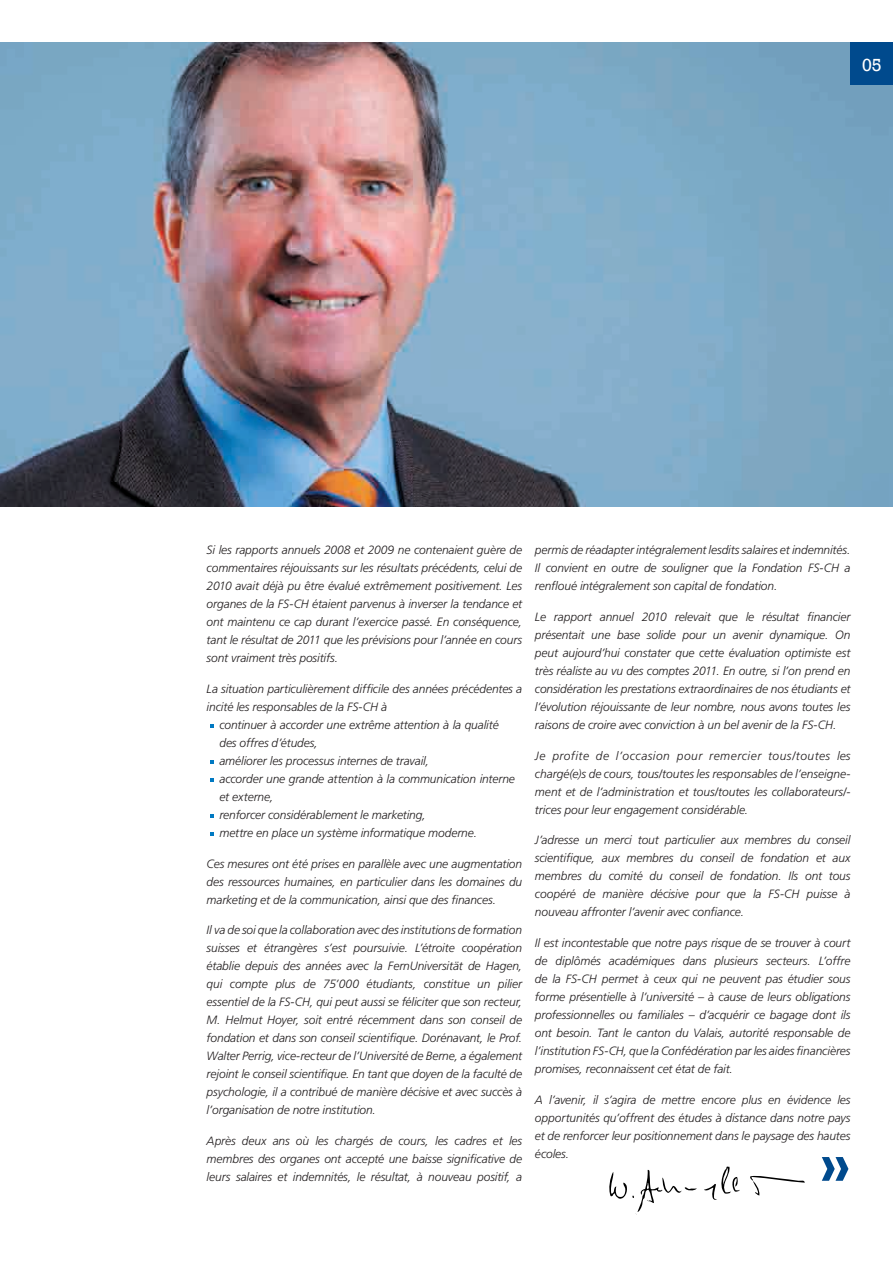
<style>
.page{position:relative;width:893px;height:1263px;background:#fff}
.page>*{position:absolute;margin:0;border:0;box-sizing:border-box;transform-origin:0 0}
.t1{font:700 50.25px "Rockwell";color:#004a8d}
.t2{font:18px "Rockwell";color:#fff}
.t3{font:italic 300 12px/18px "Frutiger";letter-spacing:-.01em;color:#231f20;text-align:justify}
</style>
<div class="page">
<img style="left:0;top:43px;width:893px;height:463px">
<svg style="left:210px;top:724px;width:4px;height:3px"></svg>
<svg style="left:210px;top:760px;width:4px;height:3px"></svg>
<svg style="left:210px;top:778px;width:4px;height:3px"></svg>
<svg style="left:210px;top:814px;width:4px;height:3px"></svg>
<svg style="left:210px;top:832px;width:4px;height:3px"></svg>
<div style="left:850px;top:43px;width:43px;height:42px;background:#004a8d"></div>
<svg style="left:750px;top:1175px;width:55px;height:20px"></svg>
<svg style="left:704px;top:1166px;width:36px;height:34px"></svg>
<svg style="left:609px;top:1170px;width:88px;height:45px"></svg>
<h2 class="t2" style="left:862px;top:55px;width:21px">05</h2>
<p class="t3" style="left:207px;top:541px;width:317px">Si les rapports annuels 2008 et 2009 ne contenaient guère de commentaires réjouissants sur les résultats précédents, celui de 2010 avait déjà pu être évalué extrêmement positivement. Les organes de la FS-CH étaient parvenus à inverser la tendance et ont maintenu ce cap durant l’exercice passé. En conséquence, tant le résultat de 2011 que les prévisions pour l’année en cours sont vraiment très positifs.</p>
<p class="t3" style="left:207px;top:680px;width:317px">La situation particulièrement difficile des années précédentes a</p>
<p class="t3" style="left:207px;top:698px;width:182px">incité les responsables de la FS-CH à</p>
<p class="t3" style="left:219px;top:716px;width:281px">continuer à accorder une extrême attention à la qualité</p>
<p class="t3" style="left:219px;top:734px;width:100px">des offres d’études,</p>
<p class="t3" style="left:219px;top:752px;width:211px">améliorer les processus internes de travail,</p>
<p class="t3" style="left:219px;top:770px;width:297px">accorder une grande attention à la communication interne</p>
<p class="t3" style="left:219px;top:788px;width:56px">et externe,</p>
<p class="t3" style="left:219px;top:806px;width:208px">renforcer considérablement le marketing,</p>
<p class="t3" style="left:219px;top:824px;width:259px">mettre en place un système informatique moderne.</p>
<p class="t3" style="left:207px;top:854px;width:317px">Ces mesures ont été prises en parallèle avec une augmentation des ressources humaines, en particulier dans les domaines du marketing et de la communication, ainsi que des finances.</p>
<p class="t3" style="left:207px;top:921px;width:317px">Il va de soi que la collaboration avec des institutions de formation suisses et étrangères s’est poursuivie. L’étroite coopération établie depuis des années avec la FernUniversität de Hagen, qui compte plus de 75’000 étudiants, constitue un pilier essentiel de la FS-CH, qui peut aussi se féliciter que son recteur, M. Helmut Hoyer, soit entré récemment dans son conseil de fondation et dans son conseil scientifique. Dorénavant, le Prof.<br>Walter Perrig, vice-recteur de l’Université de Berne, a également rejoint le conseil scientifique. En tant que doyen de la faculté de psychologie, il a contribué de manière décisive et avec succès à l’organisation de notre institution.</p>
<p class="t3" style="left:207px;top:1132px;width:317px">Après deux ans où les chargés de cours, les cadres et les membres des organes ont accepté une baisse significative de leurs salaires et indemnités, le résultat, à nouveau positif, a</p>
<p class="t3" style="left:535px;top:541px;width:317px">permis de réadapter intégralement lesdits salaires et indemnités.<br>Il convient en outre de souligner que la Fondation FS-CH a renfloué intégralement son capital de fondation.</p>
<p class="t3" style="left:535px;top:608px;width:317px">Le rapport annuel 2010 relevait que le résultat financier présentait une base solide pour un avenir dynamique. On peut aujourd’hui constater que cette évaluation optimiste est très réaliste au vu des comptes 2011. En outre, si l’on prend en considération les prestations extraordinaires de nos étudiants et l’évolution réjouissante de leur nombre, nous avons toutes les raisons de croire avec conviction à un bel avenir de la FS-CH.</p>
<p class="t3" style="left:535px;top:746px;width:317px">Je profite de l’occasion pour remercier tous/toutes les chargé(e)s de cours, tous/toutes les responsables de l’enseigne&shy;ment et de l’administration et tous/toutes les collaborateurs/- trices pour leur engagement considérable.</p>
<p class="t3" style="left:535px;top:831px;width:317px">J’adresse un merci tout particulier aux membres du conseil scientifique, aux membres du conseil de fondation et aux membres du comité du conseil de fondation. Ils ont tous coopéré de manière décisive pour que la FS-CH puisse à nouveau affronter l’avenir avec confiance.</p>
<p class="t3" style="left:535px;top:934px;width:317px">Il est incontestable que notre pays risque de se trouver à court de diplômés académiques dans plusieurs secteurs. L’offre de la FS-CH permet à ceux qui ne peuvent pas étudier sous forme présentielle à l’université – à cause de leurs obligations professionnelles ou familiales – d’acquérir ce bagage dont ils ont besoin. Tant le canton du Valais, autorité responsable de l’institution FS-CH, que la Confédération par les aides financières promises, reconnaissent cet état de fait.</p>
<p class="t3" style="left:535px;top:1091px;width:317px">A l’avenir, il s’agira de mettre encore plus en évidence les opportunités qu’offrent des études à distance dans notre pays et de renforcer leur positionnement dans le paysage des hautes écoles.</p>
<h1 class="t1" style="left:821px;top:1133px;width:29px">»</h1>
</div>
